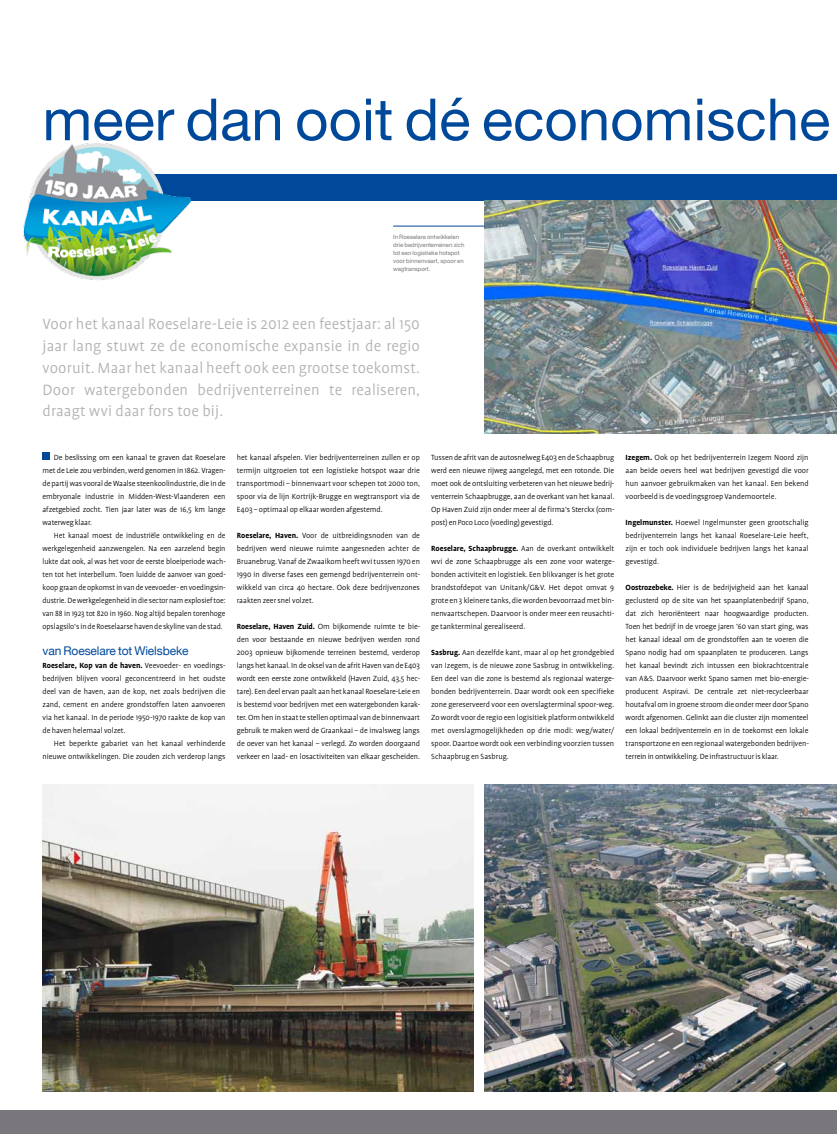
<style>
.page{position:relative;width:837px;height:1134px;background:#fff}
.page>*{position:absolute;margin:0;border:0;box-sizing:border-box;transform-origin:0 0}
.t1{font:58.2px "Helvetica Neue LT Std";color:#00499a}
.t2{font:300 16.9px/21.8px "Profile";letter-spacing:.01em;color:#b3afb1;text-align:justify}
.t3{font:12px "Helvetica Neue";letter-spacing:-.01em;color:#00499a}
.t4{font:300 8.5px/13px "Profile";color:#000;text-align:justify}
.t5{font:6px/8px "Helvetica Neue LT Std";color:#79777b}
.s1{font-weight:700}
</style>
<div class="page">
<div style="left:0;top:1110px;width:836px;height:24px;background:#79777b"></div>
<div style="left:43px;top:174px;width:793px;height:26px;background:#00499a"></div>
<img style="left:484px;top:200px;width:352px;height:234px">
<img style="left:484px;top:785px;width:352px;height:306px">
<img style="left:43px;top:785px;width:430px;height:306px">
<hr style="left:393px;top:226px;width:91px;height:1px;background:#00499a">
<img style="left:24px;top:143px;width:166px;height:137px">
<div style="left:43px;top:453px;width:7px;height:7px;background:#00499a"></div>
<h1 class="t1" style="left:43px;top:85px;width:789px">meer dan ooit dé economische</h1>
<p class="t5" style="left:393px;top:232px;width:73px">In Roeselare ontwikkelen drie bedrijventerreinen zich tot een logistieke hotspot voor binnenvaart, spoor en wegtransport.</p>
<p class="t2" style="left:43px;top:313px;width:379px">Voor het kanaal Roeselare-Leie is 2012 een feestjaar: al 150 jaar lang stuwt ze de economische expansie in de regio vooruit. Maar het kanaal heeft ook een grootse toekomst.<br>Door watergebonden bedrijventerreinen te realiseren, draagt wvi daar fors toe bij.</p>
<p class="t4" style="left:43px;top:451px;width:185px;text-indent:11px">De beslissing om een kanaal te graven dat Roeselare met de Leie zou verbinden, werd genomen in 1862. Vragen&shy;de partij was vooral de Waalse steenkoolindustrie, die in de embryonale industrie in Midden-West-Vlaanderen een afzetgebied zocht. Tien jaar later was de 16,5 km lange waterweg klaar.</p>
<p class="t4" style="left:43px;top:529px;width:185px;text-indent:11px">Het kanaal moest de industriële ontwikkeling en de werkgelegenheid aanzwengelen. Na een aarzelend begin lukte dat ook, al was het voor de eerste bloeiperiode wach&shy;ten tot het interbellum. Toen luidde de aanvoer van goed&shy;koop graan de opkomst in van de veevoeder- en voedingsin&shy;dustrie. De werkgelegenheid in die sector nam explosief toe: van 88 in 1923 tot 820 in 1960. Nog altijd bepalen torenhoge opslagsilo’s in de Roeselaarse haven de skyline van de stad.</p>
<h3 class="t3" style="left:43px;top:643px;width:147px">van Roeselare tot Wielsbeke</h3>
<p class="t4" style="left:43px;top:659px;width:184px"><span class="s1">Roeselare, Kop van de haven.</span> Veevoeder- en voedings&shy;bedrijven blijven vooral geconcentreerd in het oudste deel van de haven, aan de kop, net zoals bedrijven die zand, cement en andere grondstoffen laten aanvoeren via het kanaal. In de periode 1950-1970 raakte de kop van de haven helemaal volzet.</p>
<p class="t4" style="left:43px;top:737px;width:184px;text-align:right">Het beperkte gabariet van het kanaal verhinderde nieuwe ontwikkelingen. Die zouden zich verderop langs</p>
<p class="t4" style="left:237px;top:451px;width:184px">het kanaal afspelen. Vier bedrijventerreinen zullen er op termijn uitgroeien tot een logistieke hotspot waar drie transportmodi – binnenvaart voor schepen tot 2000 ton, spoor via de lijn Kortrijk-Brugge en wegtransport via de E403 – optimaal op elkaar worden afgestemd.</p>
<p class="t4" style="left:237px;top:529px;width:185px"><span class="s1">Roeselare, Haven.</span> Voor de uitbreidingsnoden van de bedrijven werd nieuwe ruimte aangesneden achter de Bruanebrug. Vanaf de Zwaaikom heeft wvi tussen 1970 en 1990 in diverse fases een gemengd bedrijventerrein ont&shy;wikkeld van circa 40 hectare. Ook deze bedrijvenzones raakten zeer snel volzet.</p>
<p class="t4" style="left:237px;top:620px;width:185px"><span class="s1">Roeselare, Haven Zuid.</span> Om bijkomende ruimte te bie&shy;den voor bestaande en nieuwe bedrijven werden rond 2003 opnieuw bijkomende terreinen bestemd, verderop langs het kanaal. In de oksel van de afrit Haven van de E403 wordt een eerste zone ontwikkeld (Haven Zuid, 43,5 hec&shy;tare). Een deel ervan paalt aan het kanaal Roeselare-Leie en is bestemd voor bedrijven met een watergebonden karak&shy;ter. Om hen in staat te stellen optimaal van de binnenvaart gebruik te maken werd de Graankaai – de invalsweg langs de oever van het kanaal – verlegd. Zo worden doorgaand verkeer en laad- en losactiviteiten van elkaar gescheiden.</p>
<p class="t4" style="left:431px;top:451px;width:185px">Tussen de afrit van de autosnelweg E403 en de Schaapbrug werd een nieuwe rijweg aangelegd, met een rotonde. Die moet ook de ontsluiting verbeteren van het nieuwe bedrij&shy;venterrein Schaapbrugge, aan de overkant van het kanaal.<br>Op Haven Zuid zijn onder meer al de firma’s Sterckx (com&shy;post) en Poco Loco (voeding) gevestigd.</p>
<p class="t4" style="left:431px;top:542px;width:185px"><span class="s1">Roeselare, Schaapbrugge.</span> Aan de overkant ontwikkelt wvi de zone Schaapbrugge als een zone voor waterge&shy;bonden activiteit en logistiek. Een blikvanger is het grote brandstofdepot van Unitank/G&amp;V. Het depot omvat 9 grote en 3 kleinere tanks, die worden bevoorraad met bin&shy;nenvaartschepen. Daarvoor is onder meer een reusachti&shy;ge tankterminal gerealiseerd.</p>
<p class="t4" style="left:431px;top:646px;width:185px"><span class="s1">Sasbrug.</span> Aan dezelfde kant, maar al op het grondgebied van Izegem, is de nieuwe zone Sasbrug in ontwikkeling.<br>Een deel van die zone is bestemd als regionaal waterge&shy;bonden bedrijventerrein. Daar wordt ook een specifieke zone gereserveerd voor een overslagterminal spoor-weg.<br>Zo wordt voor de regio een logisitiek platform ontwikkeld met overslagmogelijkheden op drie modi: weg/water/ spoor. Daartoe wordt ook een verbinding voorzien tussen Schaapbrug en Sasbrug.</p>
<p class="t4" style="left:625px;top:451px;width:184px"><span class="s1">Izegem.</span> Ook op het bedrijventerrein Izegem Noord zijn aan beide oevers heel wat bedrijven gevestigd die voor hun aanvoer gebruikmaken van het kanaal. Een bekend voorbeeld is de voedingsgroep Vandemoortele.</p>
<p class="t4" style="left:625px;top:516px;width:184px"><span class="s1">Ingelmunster.</span> Hoewel Ingelmunster geen grootschalig bedrijventerrein langs het kanaal Roeselare-Leie heeft, zijn er toch ook individuele bedrijven langs het kanaal gevestigd.</p>
<p class="t4" style="left:625px;top:581px;width:184px"><span class="s1">Oostrozebeke.</span> Hier is de bedrijvigheid aan het kanaal geclusterd op de site van het spaanplatenbedrijf Spano, dat zich heroriënteert naar hoogwaardige producten.<br>Toen het bedrijf in de vroege jaren ’60 van start ging, was het kanaal ideaal om de grondstoffen aan te voeren die Spano nodig had om spaanplaten te produceren. Langs het kanaal bevindt zich intussen een biokrachtcentrale van A&amp;S. Daarvoor werkt Spano samen met bio-energie&shy;producent Aspiravi. De centrale zet niet-recycleerbaar houtafval om in groene stroom die onder meer door Spano wordt afgenomen. Gelinkt aan die cluster zijn momenteel een lokaal bedrijventerrein en in de toekomst een lokale transportzone en een regionaal watergebonden bedrijven&shy;terrein in ontwikkeling. De infrastructuur is klaar.</p>
</div>
